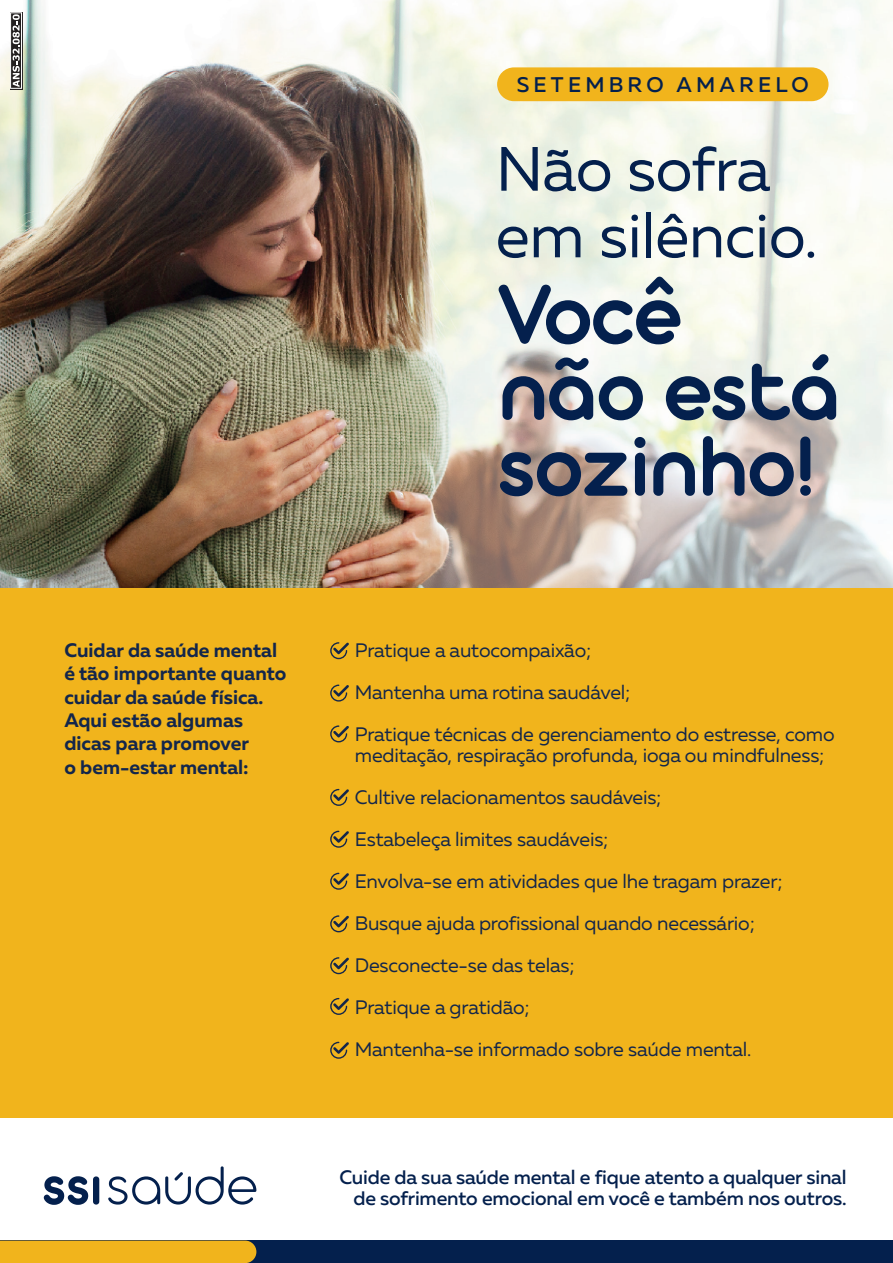
<style>
.page{position:relative;width:893px;height:1263px;background:#fff}
.page>*{position:absolute;margin:0;border:0;box-sizing:border-box;transform-origin:0 0}
.t1{font:92.55px/75.9px "Aristotelica Display Trial Dm Bd";letter-spacing:-.01em;color:#04204d}
.t2{font:62.4px/66.6px "Muller";letter-spacing:-.01em;color:#04204d}
.t3{font:500 21.15px "Muller";letter-spacing:.2em;color:#04204d}
.t4{font:19.5px/42px "Muller";letter-spacing:-.01em;color:#13264b}
.t5{font:700 19.5px/23.4px "Muller";color:#13264b}
.t6{font:500 19.5px/21px "Muller";letter-spacing:-.01em;color:#04204d;text-align:right}
</style>
<div class="page">
<img style="left:0;top:0;width:893px;height:588px">
<div style="left:0;top:588px;width:893px;height:530px;background:#f1b41c"></div>
<div style="left:0;top:1241px;width:893px;height:22px;background:#04204d"></div>
<svg style="left:44px;top:1176px;width:55px;height:29px"></svg>
<svg style="left:108px;top:1166px;width:148px;height:38px"></svg>
<div style="left:0;top:1240px;width:256px;height:23px;background:#f1b41c"></div>
<svg style="left:10px;top:12px;width:12px;height:77px"></svg>
<svg style="left:330px;top:642px;width:19px;height:17px"></svg>
<svg style="left:330px;top:684px;width:19px;height:18px"></svg>
<svg style="left:330px;top:725px;width:19px;height:17px"></svg>
<svg style="left:330px;top:789px;width:19px;height:17px"></svg>
<svg style="left:330px;top:831px;width:19px;height:17px"></svg>
<svg style="left:330px;top:873px;width:19px;height:17px"></svg>
<svg style="left:330px;top:915px;width:19px;height:17px"></svg>
<svg style="left:330px;top:957px;width:19px;height:17px"></svg>
<svg style="left:330px;top:998px;width:19px;height:17px"></svg>
<svg style="left:330px;top:1042px;width:19px;height:17px"></svg>
<div style="left:497px;top:67px;width:331px;height:34px;background:#f1b41c;border-radius:17px"></div>
<p class="t3" style="left:517px;top:71px;width:293px">SETEMBRO AMARELO</p>
<h2 class="t2" style="left:496px;top:135px;width:323px">Não sofra em silêncio.</h2>
<h1 class="t1" style="left:499px;top:280px;width:344px">Você não está sozinho!</h1>
<p class="t5" style="left:64px;top:638px;width:224px">Cuidar da saúde mental é tão importante quanto cuidar da saúde física.<br>Aqui estão algumas dicas para promover<br>o bem-estar mental:</p>
<p class="t4" style="left:355px;top:629px;width:481px">Pratique a autocompaixão;<br>Mantenha uma rotina saudável;<br>Pratique técnicas de gerenciamento do estresse, como</p>
<p class="t4" style="left:355px;top:734px;width:471px">meditação, respiração profunda, ioga ou mindfulness; Cultive relacionamentos saudáveis;<br>Estabeleça limites saudáveis;<br>Envolva-se em atividades que lhe tragam prazer; Busque ajuda profissional quando necessário; Desconecte-se das telas;<br>Pratique a gratidão;<br>Mantenha-se informado sobre saúde mental.</p>
<p class="t6" style="left:339px;top:1166px;width:509px">Cuide da sua saúde mental e fique atento a qualquer sinal de sofrimento emocional em você e também nos outros.</p>
</div>
